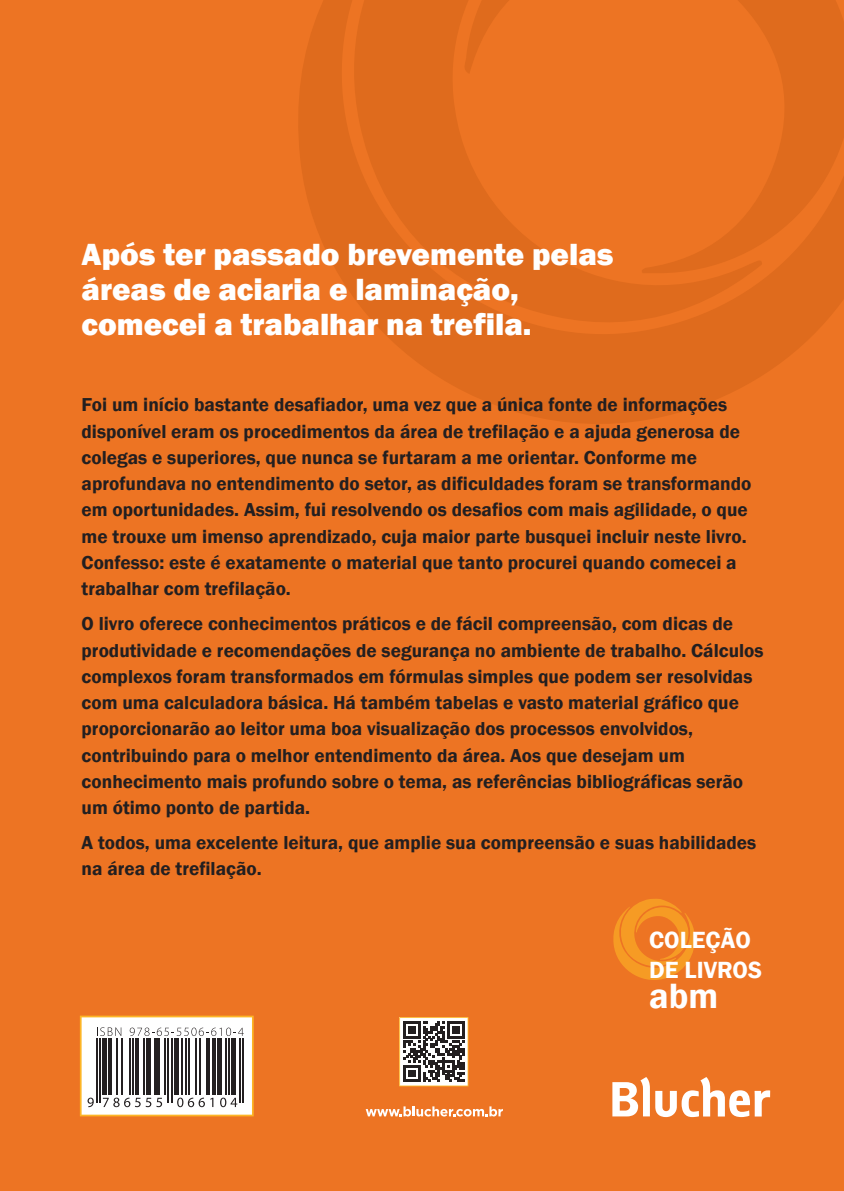
<style>
.page{position:relative;width:844px;height:1191px;background:#fff}
.page>*{position:absolute;margin:0;border:0;box-sizing:border-box;transform-origin:0 0}
.t1{font:600 36.05px "Franklin Gothic";color:#fff}
.t2{font:800 31.5px/35px "Franklin Gothic";color:#fff}
.t3{font:600 24.15px/30.1px "Franklin Gothic";color:#fff}
.t4{font:600 19.25px/26.2px "Franklin Gothic";color:#231f20}
</style>
<div class="page">
<div style="left:0;top:0;width:843px;height:1191px;background:#ed7423"></div>
<svg style="left:298px;top:0;width:545px;height:424px;fill:#df6b1d"></svg>
<svg style="left:460px;top:0;width:383px;height:273px"></svg>
<svg style="left:613px;top:899px;width:81px;height:81px"></svg>
<svg style="left:655px;top:1077px;width:115px;height:40px"></svg>
<svg style="left:612px;top:1077px;width:37px;height:39px"></svg>
<svg style="left:365px;top:1106px;width:137px;height:10px"></svg>
<svg style="left:80px;top:1015px;width:174px;height:101px"></svg>
<hr style="left:96px;top:1038px;width:2px;height:64px;background:#231f20">
<hr style="left:99px;top:1038px;width:2px;height:64px;background:#231f20">
<div style="left:102px;top:1038px;width:5px;height:56px;background:#231f20"></div>
<hr style="left:109px;top:1038px;width:3px;height:56px;background:#231f20">
<hr style="left:117px;top:1038px;width:1px;height:56px;background:#231f20">
<hr style="left:121px;top:1038px;width:2px;height:56px;background:#231f20">
<hr style="left:129px;top:1038px;width:1px;height:56px;background:#231f20">
<hr style="left:132px;top:1038px;width:1px;height:56px;background:#231f20">
<hr style="left:135px;top:1038px;width:3px;height:56px;background:#231f20">
<hr style="left:143px;top:1038px;width:1px;height:56px;background:#231f20">
<div style="left:146px;top:1038px;width:5px;height:56px;background:#231f20"></div>
<hr style="left:154px;top:1038px;width:1px;height:56px;background:#231f20">
<hr style="left:157px;top:1038px;width:3px;height:56px;background:#231f20">
<hr style="left:164px;top:1038px;width:2px;height:56px;background:#231f20">
<hr style="left:168px;top:1038px;width:1px;height:64px;background:#231f20">
<hr style="left:171px;top:1038px;width:1px;height:64px;background:#231f20">
<hr style="left:174px;top:1038px;width:4px;height:56px;background:#231f20">
<hr style="left:182px;top:1038px;width:1px;height:56px;background:#231f20">
<hr style="left:185px;top:1038px;width:1px;height:56px;background:#231f20">
<hr style="left:188px;top:1038px;width:1px;height:56px;background:#231f20">
<hr style="left:195px;top:1038px;width:2px;height:56px;background:#231f20">
<hr style="left:199px;top:1038px;width:1px;height:56px;background:#231f20">
<hr style="left:206px;top:1038px;width:4px;height:56px;background:#231f20">
<hr style="left:213px;top:1038px;width:3px;height:56px;background:#231f20">
<div style="left:217px;top:1038px;width:5px;height:56px;background:#231f20"></div>
<hr style="left:225px;top:1038px;width:1px;height:56px;background:#231f20">
<hr style="left:228px;top:1038px;width:2px;height:56px;background:#231f20">
<div style="left:231px;top:1038px;width:5px;height:56px;background:#231f20"></div>
<hr style="left:239px;top:1038px;width:1px;height:64px;background:#231f20">
<hr style="left:242px;top:1038px;width:2px;height:64px;background:#231f20">
<svg style="left:399px;top:1017px;width:69px;height:69px"></svg>
<h2 class="t2" style="left:82px;top:236px;width:533px">Após ter passado brevemente pelas áreas de aciaria e laminação, comecei a trabalhar na trefila.</h2>
<p class="t4" style="left:82px;top:392px;width:671px">Foi um início bastante desafiador, uma vez que a única fonte de informações disponível eram os procedimentos da área de trefilação e a ajuda generosa de colegas e superiores, que nunca se furtaram a me orientar. Conforme me aprofundava no entendimento do setor, as dificuldades foram se transformando em oportunidades. Assim, fui resolvendo os desafios com mais agilidade, o que me trouxe um imenso aprendizado, cuja maior parte busquei incluir neste livro.<br>Confesso: este é exatamente o material que tanto procurei quando comecei a trabalhar com trefilação.</p>
<p class="t4" style="left:82px;top:611px;width:683px">O livro oferece conhecimentos práticos e de fácil compreensão, com dicas de produtividade e recomendações de segurança no ambiente de trabalho. Cálculos complexos foram transformados em fórmulas simples que podem ser resolvidas com uma calculadora básica. Há também tabelas e vasto material gráfico que proporcionarão ao leitor uma boa visualização dos processos envolvidos, contribuindo para o melhor entendimento da área. Aos que desejam um conhecimento mais profundo sobre o tema, as referências bibliográficas serão um ótimo ponto de partida.</p>
<p class="t4" style="left:82px;top:830px;width:676px">A todos, uma excelente leitura, que amplie sua compreensão e suas habilidades na área de trefilação.</p>
<p class="t3" style="left:649px;top:925px;width:114px">COLEÇÃO<br>DE LIVROS</p>
<h1 class="t1" style="left:649px;top:974px;width:70px">abm</h1>
</div>
